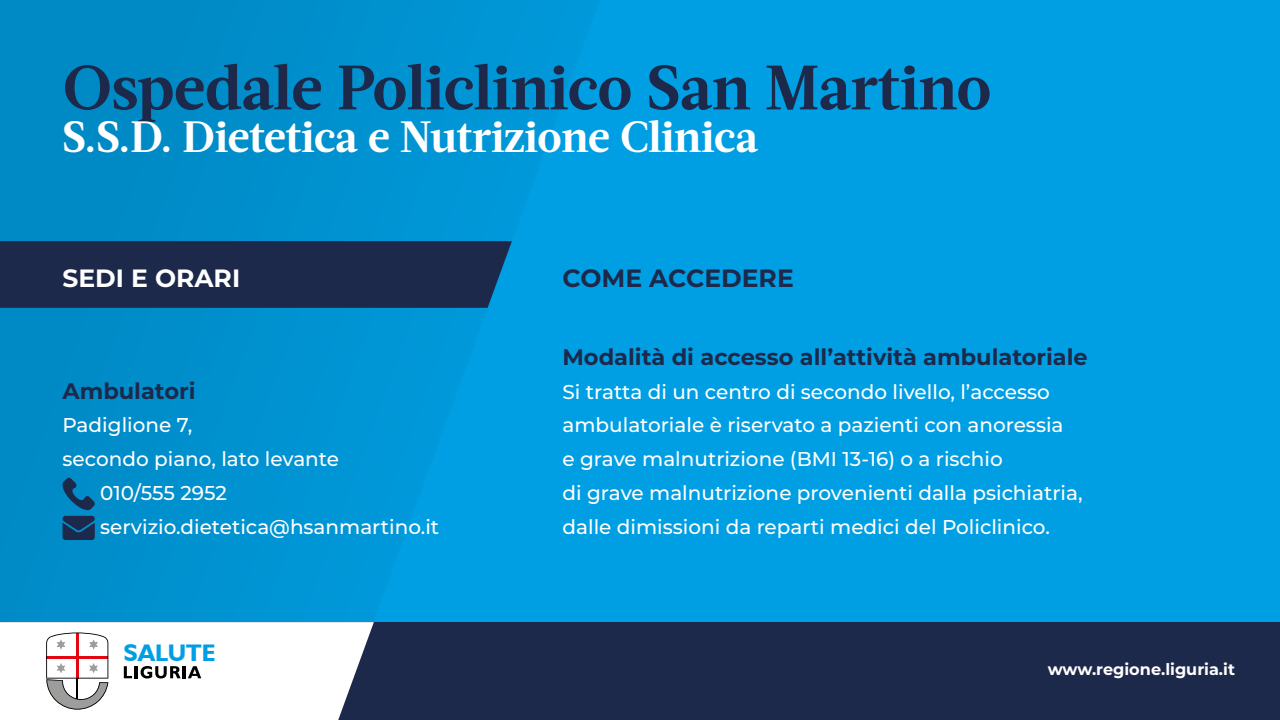
<style>
.page{position:relative;width:1280px;height:720px;background:#009fe3}
.page>*{position:absolute;margin:0;border:0;box-sizing:border-box;transform-origin:0 0}
.t1{font:700 62.5px "Acta";letter-spacing:-.01em;color:#1d294b}
.t2{font:700 43.75px "Acta";letter-spacing:-.01em;color:#fff}
.t3{font:700 25px "Montserrat";color:#1d294b}
.t4{font:700 25px "Montserrat";color:#fff}
.t5{font:700 24px "Humanist 521 BT";color:#009fe3}
.t6{font:700 22.5px "Montserrat";color:#1d294b}
.t7{font:500 20px/33.8px "Montserrat";color:#fff}
.t8{font:700 16.12px "Montserrat";color:#fff}
</style>
<div class="page">
<svg style="left:0;top:0;width:569px;height:622px;fill:#0091d0"></svg>
<div style="left:0;top:622px;width:1280px;height:98px;background:#1d294b"></div>
<svg style="left:0;top:622px;width:374px;height:98px;background:#ebe9eb"></svg>
<div style="left:0;top:241px;width:512px;height:67px;background:#1d294b"></div>
<svg style="left:62px;top:477px;width:33px;height:33px"></svg>
<svg style="left:62px;top:516px;width:33px;height:24px"></svg>
<h1 class="t1" style="left:62px;top:51px;width:930px">Ospedale Policlinico San Martino</h1>
<h2 class="t2" style="left:62px;top:111px;width:697px">S.S.D. Dietetica e Nutrizione Clinica</h2>
<p class="t4" style="left:62px;top:260px;width:179px">SEDI E ORARI</p>
<p class="t6" style="left:62px;top:374px;width:134px">Ambulatori</p>
<p class="t7" style="left:62px;top:408px;width:131px">Padiglione 7,</p>
<p class="t7" style="left:62px;top:441px;width:278px">secondo piano, lato levante</p>
<p class="t7" style="left:100px;top:475px;width:128px">010/555 2952</p>
<p class="t7" style="left:100px;top:509px;width:341px">servizio.dietetica@hsanmartino.it</p>
<p class="t5" style="left:124px;top:638px;width:93px">SALUTE</p>
<p class="t3" style="left:562px;top:260px;width:233px">COME ACCEDERE</p>
<p class="t6" style="left:562px;top:341px;width:527px">Modalità di accesso all’attività ambulatoriale</p>
<p class="t7" style="left:562px;top:374px;width:522px">Si tratta di un centro di secondo livello, l’accesso ambulatoriale è riservato a pazienti con anoressia<br>e grave malnutrizione (BMI 13-16) o a rischio<br>di grave malnutrizione provenienti dalla psichiatria, dalle dimissioni da reparti medici del Policlinico.</p>
<p class="t8" style="left:1048px;top:658px;width:189px">www.regione.liguria.it</p>
</div>
